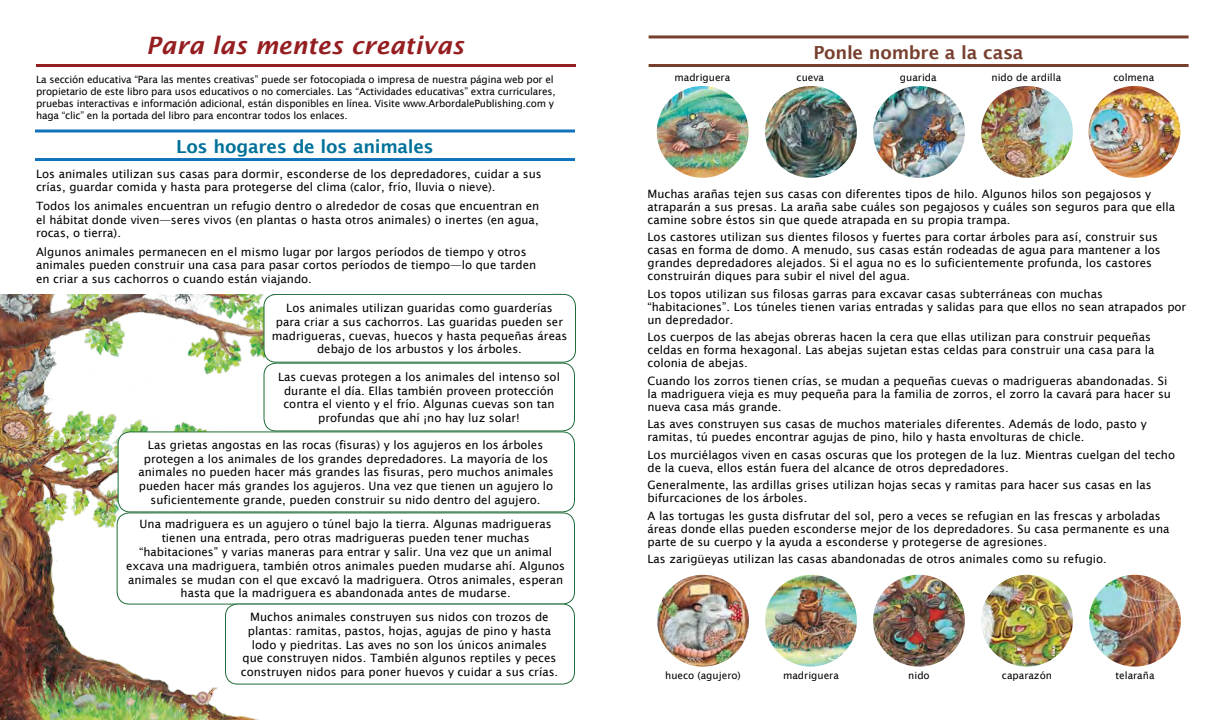
<style>
.page{position:relative;width:1224px;height:720px;background:#fff}
.page>*{position:absolute;margin:0;border:0;box-sizing:border-box;transform-origin:0 0}
.t1{font:italic 600 24px "Lucida Sans";color:#951e21}
.t2{font:600 18px "Lucida Sans";letter-spacing:-.015em;color:#007199}
.t3{font:600 18px "Lucida Sans";letter-spacing:-.015em;color:#773f2e}
.t4{font:11.5px/13.8px "Lucida Sans";color:#000}
.t5{font:10px/12px "Lucida Sans";letter-spacing:-.02em;color:#000}
.t6{font:10px "Lucida Sans";color:#000}
</style>
<div class="page">
<hr style="left:36px;top:64px;width:540px;height:3px;background:#951e21">
<img style="left:657px;top:86px;width:92px;height:92px;border-radius:46px">
<img style="left:765px;top:86px;width:92px;height:92px;border-radius:46px">
<img style="left:873px;top:86px;width:92px;height:92px;border-radius:46px">
<img style="left:981px;top:86px;width:92px;height:92px;border-radius:46px">
<img style="left:1089px;top:86px;width:91px;height:92px;border-radius:46px">
<img style="left:657px;top:575px;width:92px;height:92px;border-radius:46px">
<img style="left:765px;top:575px;width:92px;height:92px;border-radius:46px">
<img style="left:873px;top:575px;width:92px;height:92px;border-radius:46px">
<img style="left:981px;top:575px;width:92px;height:92px;border-radius:46px">
<img style="left:1089px;top:575px;width:92px;height:92px;border-radius:46px">
<img style="left:0;top:294px;width:273px;height:426px">
<div style="left:117px;top:513px;width:457px;height:91px;background:#fff;border-radius:12px"></div>
<div style="left:117px;top:512px;width:458px;height:93px;border:1px solid #1e6c38;border-radius:12px"></div>
<div style="left:226px;top:604px;width:348px;height:80px;background:#fff;border-radius:12px"></div>
<div style="left:225px;top:604px;width:350px;height:81px;border:1px solid #1e6c38;border-radius:12px"></div>
<div style="left:118px;top:432px;width:456px;height:80px;background:#fff;border-radius:12px"></div>
<div style="left:118px;top:431px;width:457px;height:81px;border:1px solid #1e6c38;border-radius:12px"></div>
<div style="left:264px;top:363px;width:310px;height:68px;background:#fff;border-radius:12px"></div>
<div style="left:264px;top:363px;width:311px;height:68px;border:1px solid #1e6c38;border-radius:12px"></div>
<div style="left:264px;top:294px;width:312px;height:68px;background:#fff;border-radius:12px"></div>
<div style="left:264px;top:294px;width:312px;height:69px;border:1px solid #1e6c38;border-radius:12px"></div>
<hr style="left:649px;top:64px;width:540px;height:3px;background:#773f2e">
<hr style="left:649px;top:35px;width:540px;height:3px;background:#773f2e">
<hr style="left:35px;top:158px;width:540px;height:3px;background:#1072ba">
<hr style="left:35px;top:130px;width:540px;height:2px;background:#1072ba">
<h1 class="t1" style="left:146px;top:32px;width:319px">Para las mentes creativas</h1>
<p class="t5" style="left:36px;top:74px;width:521px">La sección educativa “Para las mentes creativas” puede ser fotocopiada o impresa de nuestra página web por el propietario de este libro para usos educativos o no comerciales. Las “Actividades educativas” extra curriculares, pruebas interactivas e información adicional, están disponibles en línea. Visite www.ArbordalePublishing.com y haga “clic” en la portada del libro para encontrar todos los enlaces.</p>
<h2 class="t2" style="left:176px;top:136px;width:259px">Los hogares de los animales</h2>
<p class="t4" style="left:36px;top:167px;width:507px">Los animales utilizan sus casas para dormir, esconderse de los depredadores, cuidar a sus crías, guardar comida y hasta para protegerse del clima (calor, frío, lluvia o nieve).</p>
<p class="t4" style="left:36px;top:199px;width:505px;text-align:justify">Todos los animales encuentran un refugio dentro o alrededor de cosas que encuentran en el hábitat donde viven—seres vivos (en plantas o hasta otros animales) o inertes (en agua, rocas, o tierra).</p>
<p class="t4" style="left:36px;top:245px;width:502px">Algunos animales permanecen en el mismo lugar por largos períodos de tiempo y otros animales pueden construir una casa para pasar cortos períodos de tiempo—lo que tarden en criar a sus cachorros o cuando están viajando.</p>
<p class="t4" style="left:272px;top:301px;width:297px;text-align:center">Los animales utilizan guaridas como guarderías<br>para criar a sus cachorros. Las guaridas pueden ser madrigueras, cuevas, huecos y hasta pequeñas áreas debajo de los arbustos y los árboles.</p>
<p class="t4" style="left:278px;top:370px;width:283px;text-align:center">Las cuevas protegen a los animales del intenso sol durante el día. Ellas también proveen protección contra el viento y el frío. Algunas cuevas son tan profundas que ahí ¡no hay luz solar!</p>
<p class="t4" style="left:138px;top:438px;width:417px;text-align:center">Las grietas angostas en las rocas (fisuras) y los agujeros en los árboles protegen a los animales de los grandes depredadores. La mayoría de los animales no pueden hacer más grandes las fisuras, pero muchos animales pueden hacer más grandes los agujeros. Una vez que tienen un agujero lo suficientemente grande, pueden construir su nido dentro del agujero.</p>
<p class="t4" style="left:126px;top:517px;width:441px;text-align:center">Una madriguera es un agujero o túnel bajo la tierra. Algunas madrigueras tienen una entrada, pero otras madrigueras pueden tener muchas “habitaciones” y varias maneras para entrar y salir. Una vez que un animal excava una madriguera, también otros animales pueden mudarse ahí. Algunos animales se mudan con el que excavó la madriguera. Otros animales, esperan hasta que la madriguera es abandonada antes de mudarse.</p>
<p class="t4" style="left:241px;top:610px;width:319px;text-align:center">Muchos animales construyen sus nidos con trozos de plantas: ramitas, pastos, hojas, agujas de pino y hasta lodo y piedritas. Las aves no son los únicos animales que construyen nidos. También algunos reptiles y peces construyen nidos para poner huevos y cuidar a sus crías.</p>
<h2 class="t3" style="left:814px;top:42px;width:211px">Ponle nombre a la casa</h2>
<p class="t6" style="left:674px;top:72px;width:57px">madriguera</p>
<p class="t5" style="left:797px;top:71px;width:29px">cueva</p>
<p class="t6" style="left:900px;top:72px;width:38px">guarida</p>
<p class="t6" style="left:991px;top:72px;width:71px">nido de ardilla</p>
<p class="t6" style="left:1113px;top:72px;width:42px">colmena</p>
<p class="t4" style="left:648px;top:187px;width:529px;line-height:13px">Muchas arañas tejen sus casas con diferentes tipos de hilo. Algunos hilos son pegajosos y atraparán a sus presas. La araña sabe cuáles son pegajosos y cuáles son seguros para que ella camine sobre éstos sin que quede atrapada en su propia trampa.</p>
<p class="t4" style="left:648px;top:231px;width:515px;line-height:13px">Los castores utilizan sus dientes filosos y fuertes para cortar árboles para así, construir sus casas en forma de domo. A menudo, sus casas están rodeadas de agua para mantener a los grandes depredadores alejados. Si el agua no es lo suficientemente profunda, los castores construirán diques para subir el nivel del agua.</p>
<p class="t4" style="left:648px;top:287px;width:540px;line-height:13px">Los topos utilizan sus filosas garras para excavar casas subterráneas con muchas “habitaciones”. Los túneles tienen varias entradas y salidas para que ellos no sean atrapados por un depredador.</p>
<p class="t4" style="left:648px;top:331px;width:508px;line-height:13px">Los cuerpos de las abejas obreras hacen la cera que ellas utilizan para construir pequeñas celdas en forma hexagonal. Las abejas sujetan estas celdas para construir una casa para la colonia de abejas.</p>
<p class="t4" style="left:648px;top:374px;width:525px;line-height:13px">Cuando los zorros tienen crías, se mudan a pequeñas cuevas o madrigueras abandonadas. Si la madriguera vieja es muy pequeña para la familia de zorros, el zorro la cavará para hacer su nueva casa más grande.</p>
<p class="t4" style="left:648px;top:418px;width:501px;line-height:13px">Las aves construyen sus casas de muchos materiales diferentes. Además de lodo, pasto y ramitas, tú puedes encontrar agujas de pino, hilo y hasta envolturas de chicle.</p>
<p class="t4" style="left:648px;top:448px;width:529px;line-height:13px">Los murciélagos viven en casas oscuras que los protegen de la luz. Mientras cuelgan del techo de la cueva, ellos están fuera del alcance de otros depredadores.</p>
<p class="t4" style="left:648px;top:479px;width:506px;line-height:13px">Generalmente, las ardillas grises utilizan hojas secas y ramitas para hacer sus casas en las bifurcaciones de los árboles.</p>
<p class="t4" style="left:648px;top:509px;width:524px;line-height:13px">A las tortugas les gusta disfrutar del sol, pero a veces se refugian en las frescas y arboladas áreas donde ellas pueden esconderse mejor de los depredadores. Su casa permanente es una parte de su cuerpo y la ayuda a esconderse y protegerse de agresiones.</p>
<p class="t4" style="left:648px;top:552px;width:461px">Las zarigüeyas utilizan las casas abandonadas de otros animales como su refugio.</p>
<p class="t6" style="left:665px;top:670px;width:77px">hueco (agujero)</p>
<p class="t6" style="left:783px;top:670px;width:57px">madriguera</p>
<p class="t5" style="left:908px;top:670px;width:23px">nido</p>
<p class="t6" style="left:1002px;top:670px;width:52px">caparazón</p>
<p class="t6" style="left:1115px;top:670px;width:41px">telaraña</p>
</div>
